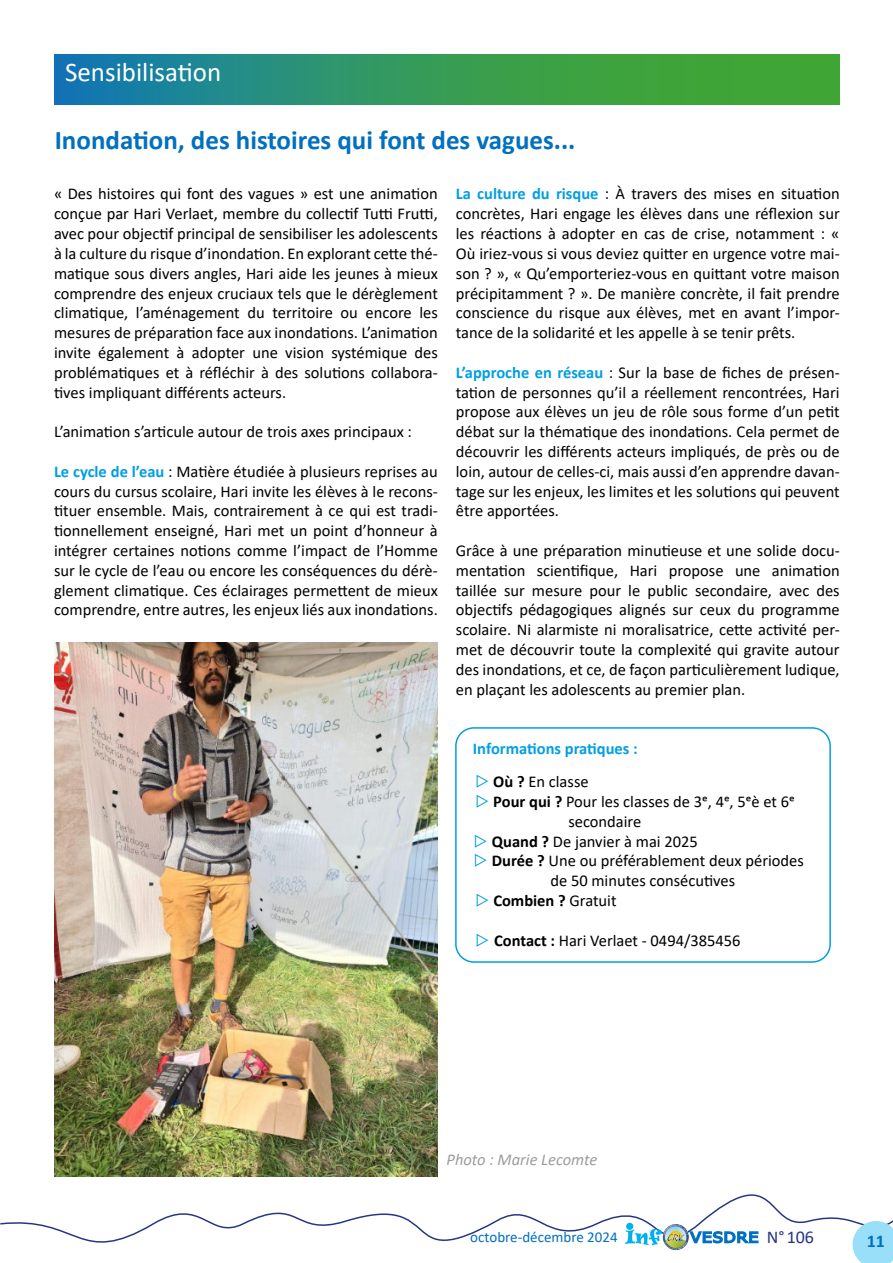
<style>
.page{position:relative;width:893px;height:1263px;background:#fff}
.page>*{position:absolute;margin:0;border:0;box-sizing:border-box;transform-origin:0 0}
.t1{font:700 27px "Calibri";color:#0070c0}
.t2{font:27px "Calibri";color:#fff}
.t3{font:18px "Calibri";color:#283583}
.t4{font:700 18px "Calibri";color:#0070c0}
.t5{font:16.5px/19.8px "Calibri";color:#000;text-align:justify}
.t6{font:700 16.5px/33.3px "Calibri";color:#009fe3}
.t7{font:italic 16.5px "Calibri";color:#9d9d9c}
.t8{font:700 16.5px "Calibri";color:#000}
.t9{font:15px "Calibri";color:#0070c0}
.s1{font-weight:700;color:#009fe3}
.s2{color:#000}
.s3{font-weight:400;color:#000}
.s4{color:#009fe3}
.s5{font-weight:700}
.s6{font-weight:400}
</style>
<div class="page">
<svg style="left:0;top:1176px;width:893px;height:75px"></svg>
<svg style="left:625px;top:1229px;width:37px;height:17px"></svg>
<svg style="left:688px;top:1230px;width:71px;height:15px"></svg>
<img style="left:663px;top:1224px;width:26px;height:26px;border-radius:13px">
<div style="left:626px;top:1223px;width:7px;height:7px;background:#00b0f0;border-radius:50%"></div>
<svg style="left:853px;top:1221px;width:40px;height:42px;background:#a1dff7"></svg>
<svg style="left:55px;top:54px;width:784px;height:51px;background:#309661"></svg>
<img style="left:54px;top:642px;width:384px;height:534px">
<div style="left:455px;top:727px;width:376px;height:236px;border:2px solid #009fe3;border-radius:18px"></div>
<h1 class="t2" style="left:65px;top:54px;width:158px">Sensibilisation</h1>
<h1 class="t1" style="left:55px;top:120px;width:522px">Inondation, des histoires qui font des vagues...</h1>
<p class="t5" style="left:54px;top:184px;width:385px">« Des histoires qui font des vagues » est une animation conçue par Hari Verlaet, membre du collectif Tutti Frutti, avec pour objectif principal de sensibiliser les adolescents à la culture du risque d’inondation. En explorant cette thé&shy;matique sous divers angles, Hari aide les jeunes à mieux comprendre des enjeux cruciaux tels que le dérèglement climatique, l’aménagement du territoire ou encore les mesures de préparation face aux inondations. L’animation invite également à adopter une vision systémique des problématiques et à réfléchir à des solutions collabora&shy;tives impliquant différents acteurs.</p>
<p class="t5" style="left:54px;top:421px;width:359px">L’animation s’articule autour de trois axes principaux :</p>
<p class="t5" style="left:54px;top:461px;width:385px"><span class="s1">Le cycle de l’eau</span> : Matière étudiée à plusieurs reprises au cours du cursus scolaire, Hari invite les élèves à le recons&shy;tituer ensemble. Mais, contrairement à ce qui est tradi&shy;tionnellement enseigné, Hari met un point d’honneur à intégrer certaines notions comme l’impact de l’Homme sur le cycle de l’eau ou encore les conséquences du dérè&shy;glement climatique. Ces éclairages permettent de mieux comprendre, entre autres, les enjeux liés aux inondations.</p>
<p class="t5" style="left:456px;top:184px;width:385px"><span class="s1">La culture du risque</span> : À travers des mises en situation concrètes, Hari engage les élèves dans une réflexion sur les réactions à adopter en cas de crise, notamment : « Où iriez-vous si vous deviez quitter en urgence votre mai&shy;son ? », « Qu’emporteriez-vous en quittant votre maison précipitamment ? ». De manière concrète, il fait prendre conscience du risque aux élèves, met en avant l’impor&shy;tance de la solidarité et les appelle à se tenir prêts.</p>
<p class="t5" style="left:456px;top:362px;width:385px"><span class="s1">L’approche en réseau</span> : Sur la base de fiches de présen&shy;tation de personnes qu’il a réellement rencontrées, Hari propose aux élèves un jeu de rôle sous forme d’un petit débat sur la thématique des inondations. Cela permet de découvrir les différents acteurs impliqués, de près ou de loin, autour de celles-ci, mais aussi d’en apprendre davan&shy;tage sur les enjeux, les limites et les solutions qui peuvent être apportées.</p>
<p class="t5" style="left:456px;top:540px;width:385px">Grâce à une préparation minutieuse et une solide docu&shy;mentation scientifique, Hari propose une animation taillée sur mesure pour le public secondaire, avec des objectifs pédagogiques alignés sur ceux du programme scolaire. Ni alarmiste ni moralisatrice, cette activité per&shy;met de découvrir toute la complexité qui gravite autour des inondations, et ce, de façon particulièrement ludique, en plaçant les adolescents au premier plan.</p>
<p class="t6" style="left:473px;top:732px;width:166px">Informations pratiques : ▷ <span class="s2">Où ?</span> <span class="s3">En classe</span></p>
<p class="t5" style="left:475px;top:791px;width:321px"><span class="s4">▷</span> <span class="s5">Pour qui ?</span> Pour les classes de 3e, 4e, 5eè et 6e</p>
<p class="t5" style="left:568px;top:811px;width:74px">secondaire</p>
<p class="t5" style="left:474px;top:831px;width:226px"><span class="s4">▷</span> <span class="s5">Quand ?</span> De janvier à mai 2025</p>
<p class="t5" style="left:474px;top:851px;width:331px"><span class="s4">▷</span> <span class="s5">Durée ?</span> Une ou préférablement deux périodes</p>
<p class="t5" style="left:550px;top:870px;width:186px">de 50 minutes consécutives</p>
<p class="t8" style="left:475px;top:889px;width:143px"><span class="s4">▷</span> Combien ? <span class="s6">Gratuit</span></p>
<p class="t5" style="left:475px;top:930px;width:267px"><span class="s4">▷</span> <span class="s5">Contact :</span> Hari Verlaet - 0494/385456</p>
<p class="t7" style="left:446px;top:1147px;width:152px">Photo : Marie Lecomte</p>
<p class="t9" style="left:470px;top:1227px;width:149px">octobre-décembre 2024</p>
<p class="t3" style="left:767px;top:1225px;width:49px">N° 106</p>
<p class="t4" style="left:867px;top:1228px;width:20px">11</p>
</div>
